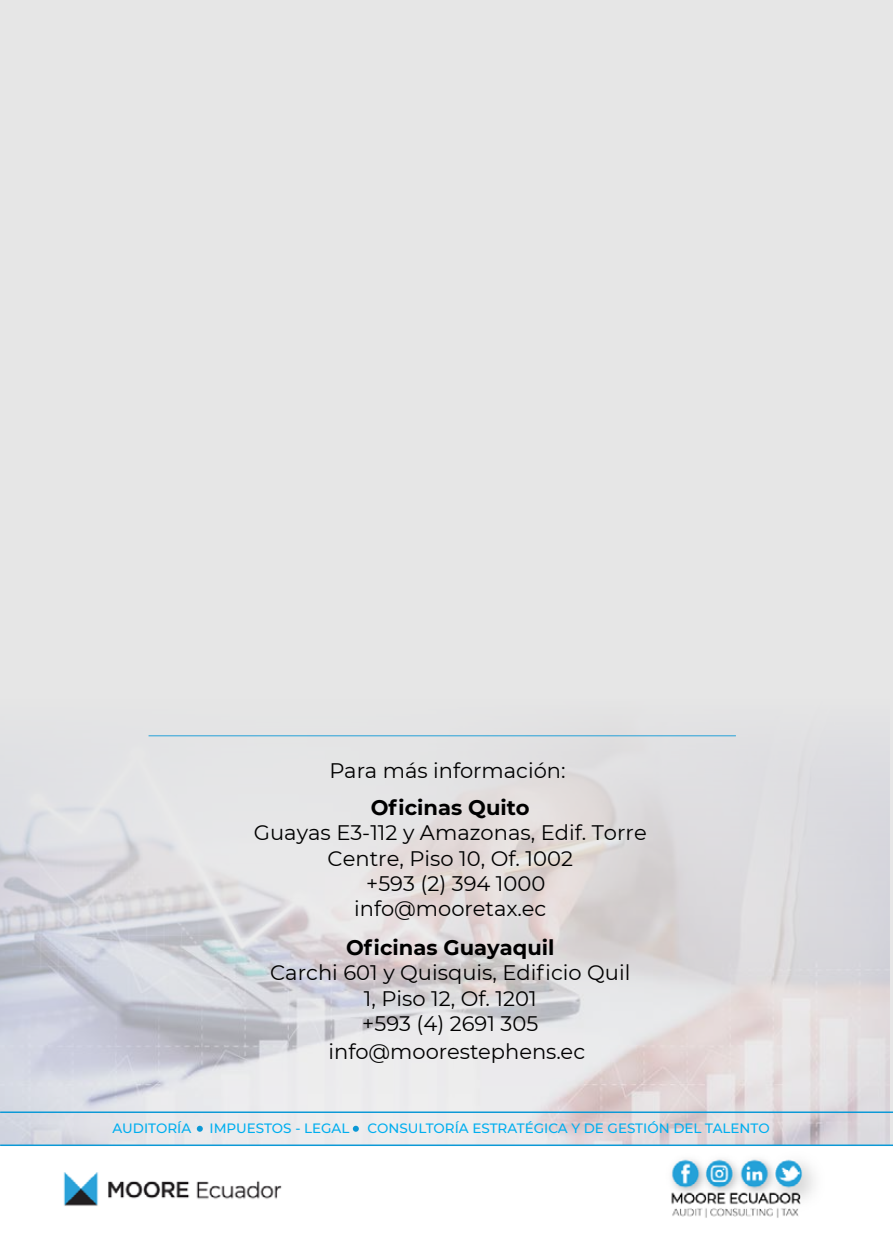
<style>
.page{position:relative;width:893px;height:1234px;background:#fff}
.page>*{position:absolute;margin:0;border:0;box-sizing:border-box;transform-origin:0 0}
.t1{font:21px/25.2px "Montserrat";color:#000;text-align:center}
.t2{font:700 21px "Montserrat";color:#000}
.t3{font:500 13.5px "Montserrat";color:#00aeef}
</style>
<div class="page">
<div style="left:0;top:0;width:893px;height:1232px;background:#e6e6e6"></div>
<img style="left:0;top:735px;width:892px;height:409px">
<hr style="left:149px;top:735px;width:587px;height:1px;background:#24a1d8">
<img style="left:0;top:1145px;width:893px;height:87px">
<hr style="left:0;top:1111px;width:893px;height:1px;background:#0c99d6">
<hr style="left:0;top:1144px;width:893px;height:1px;background:#0c99d6">
<svg style="left:197px;top:1125px;width:6px;height:6px"></svg>
<svg style="left:353px;top:1125px;width:6px;height:6px"></svg>
<p class="t1" style="left:330px;top:757px;width:237px">Para más información:</p>
<p class="t2" style="left:371px;top:792px;width:160px">Oficinas Quito</p>
<p class="t1" style="left:254px;top:819px;width:394px">Guayas E3-112 y Amazonas, Edif. Torre<br>Centre, Piso 10, Of. 1002<br>+593 (2) 394 1000<br>info@mooretax.ec</p>
<p class="t2" style="left:346px;top:932px;width:210px">Oficinas Guayaquil</p>
<p class="t1" style="left:270px;top:959px;width:362px">Carchi 601 y Quisquis, Edificio Quil<br>1, Piso 12, Of. 1201<br>+593 (4) 2691 305</p>
<p class="t1" style="left:329px;top:1037px;width:258px">info@moorestephens.ec</p>
<p class="t3" style="left:113px;top:1118px;width:80px">AUDITORÍA</p>
<p class="t3" style="left:209px;top:1118px;width:141px">IMPUESTOS - LEGAL</p>
<p class="t3" style="left:368px;top:1118px;width:404px">CONSULTORÍA ESTRATÉGICA Y DE GESTIÓN DEL TALENTO</p>
</div>
